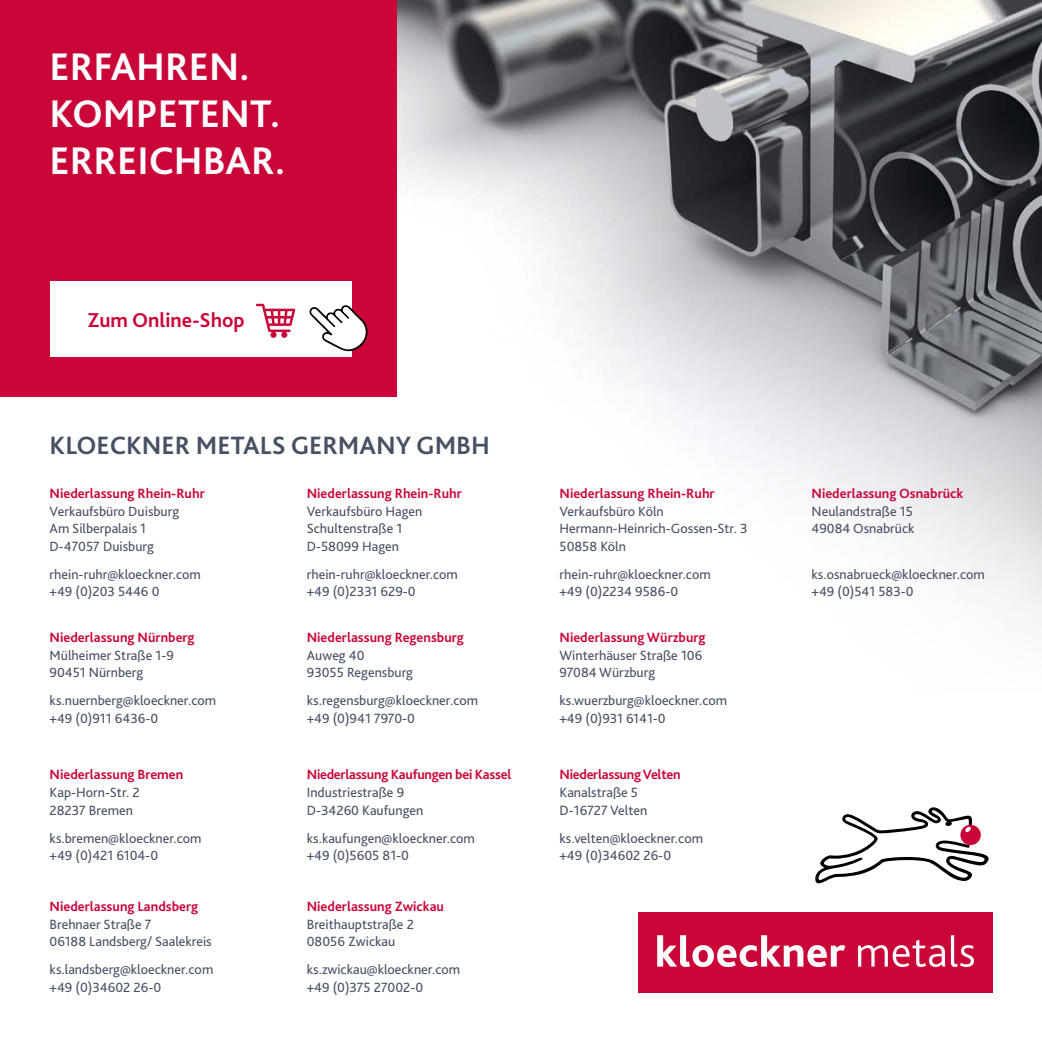
<style>
.page{position:relative;width:1042px;height:1042px;background:#fff}
.page>*{position:absolute;margin:0;border:0;box-sizing:border-box;transform-origin:0 0}
.t1{font:700 40.25px/47.2px "Kl Bliss";color:#fff}
.t2{font:700 26.25px "Kl Bliss";color:#475164}
.t3{font:700 21px "Kl Bliss";color:#ca0538}
.t4{font:14px/17.5px "Kl Bliss";color:#475164}
.t5{font:700 14px "Kl Bliss";color:#ca0538}
.t6{font:700 14px "Kl Bliss";letter-spacing:-.02em;color:#ca0538}
</style>
<div class="page">
<img style="left:122px;top:0;width:920px;height:397px">
<svg style="left:362px;top:381px;width:680px;height:238px"></svg>
<div style="left:0;top:0;width:396px;height:396px;background:#ca0538"></div>
<div style="left:638px;top:912px;width:354px;height:80px;background:#ca0538"></div>
<svg style="left:657px;top:935px;width:188px;height:32px"></svg>
<svg style="left:858px;top:940px;width:87px;height:27px"></svg>
<svg style="left:951px;top:935px;width:23px;height:32px"></svg>
<svg style="left:815px;top:807px;width:173px;height:76px"></svg>
<div style="left:50px;top:281px;width:302px;height:75px;background:#fff"></div>
<svg style="left:256px;top:303px;width:112px;height:49px"></svg>
<h1 class="t1" style="left:50px;top:42px;width:237px">ERFAHREN.<br>KOMPETENT.<br>ERREICHBAR.</h1>
<h3 class="t3" style="left:87px;top:307px;width:159px">Zum Online-Shop</h3>
<h2 class="t2" style="left:50px;top:429px;width:442px">KLOECKNER METALS GERMANY GMBH</h2>
<p class="t5" style="left:50px;top:485px;width:157px">Niederlassung Rhein-Ruhr</p>
<p class="t4" style="left:50px;top:502px;width:131px">Verkaufsbüro Duisburg<br>Am Silberpalais 1<br>D-47057 Duisburg</p>
<p class="t4" style="left:50px;top:565px;width:153px">rhein-ruhr@kloeckner.com +49 (0)203 5446 0</p>
<p class="t5" style="left:307px;top:485px;width:157px">Niederlassung Rhein-Ruhr</p>
<p class="t4" style="left:307px;top:502px;width:117px">Verkaufsbüro Hagen<br>Schultenstraße 1<br>D-58099 Hagen</p>
<p class="t4" style="left:307px;top:565px;width:153px">rhein-ruhr@kloeckner.com +49 (0)2331 629-0</p>
<p class="t5" style="left:50px;top:629px;width:146px">Niederlassung Nürnberg</p>
<p class="t4" style="left:50px;top:646px;width:126px">Mülheimer Straße 1-9<br>90451 Nürnberg</p>
<p class="t4" style="left:50px;top:692px;width:168px">ks.nuernberg@kloeckner.com +49 (0)911 6436-0</p>
<p class="t5" style="left:50px;top:766px;width:135px">Niederlassung Bremen</p>
<p class="t4" style="left:50px;top:783px;width:92px">Kap-Horn-Str. 2<br>28237 Bremen</p>
<p class="t4" style="left:50px;top:829px;width:153px">ks.bremen@kloeckner.com +49 (0)421 6104-0</p>
<p class="t5" style="left:50px;top:898px;width:150px">Niederlassung Landsberg</p>
<p class="t4" style="left:50px;top:915px;width:164px">Brehnaer Straße 7<br>06188 Landsberg/ Saalekreis</p>
<p class="t4" style="left:50px;top:960px;width:165px">ks.landsberg@kloeckner.com +49 (0)34602 26-0</p>
<p class="t5" style="left:307px;top:629px;width:159px">Niederlassung Regensburg</p>
<p class="t4" style="left:307px;top:646px;width:108px">Auweg 40<br>93055 Regensburg</p>
<p class="t4" style="left:307px;top:692px;width:173px">ks.regensburg@kloeckner.com +49 (0)941 7970-0</p>
<p class="t6" style="left:307px;top:766px;width:206px">Niederlassung Kaufungen bei Kassel</p>
<p class="t4" style="left:307px;top:783px;width:118px">Industriestraße 9<br>D-34260 Kaufungen</p>
<p class="t4" style="left:307px;top:829px;width:170px">ks.kaufungen@kloeckner.com +49 (0)5605 81-0</p>
<p class="t5" style="left:307px;top:898px;width:139px">Niederlassung Zwickau</p>
<p class="t4" style="left:307px;top:915px;width:109px">Breithauptstraße 2<br>08056 Zwickau</p>
<p class="t4" style="left:307px;top:960px;width:155px">ks.zwickau@kloeckner.com +49 (0)375 27002-0</p>
<p class="t5" style="left:559px;top:485px;width:157px">Niederlassung Rhein-Ruhr</p>
<p class="t4" style="left:559px;top:502px;width:190px">Verkaufsbüro Köln<br>Hermann-Heinrich-Gossen-Str. 3<br>50858 Köln</p>
<p class="t4" style="left:559px;top:565px;width:153px">rhein-ruhr@kloeckner.com +49 (0)2234 9586-0</p>
<p class="t5" style="left:559px;top:629px;width:148px">Niederlassung Würzburg</p>
<p class="t4" style="left:559px;top:646px;width:144px">Winterhäuser Straße 106<br>97084 Würzburg</p>
<p class="t4" style="left:559px;top:692px;width:169px">ks.wuerzburg@kloeckner.com +49 (0)931 6141-0</p>
<p class="t6" style="left:559px;top:766px;width:123px">Niederlassung Velten</p>
<p class="t4" style="left:559px;top:783px;width:89px">Kanalstraße 5<br>D-16727 Velten</p>
<p class="t4" style="left:559px;top:829px;width:145px">ks.velten@kloeckner.com +49 (0)34602 26-0</p>
<p class="t5" style="left:811px;top:485px;width:153px">Niederlassung Osnabrück</p>
<p class="t4" style="left:811px;top:502px;width:104px">Neulandstraße 15<br>49084 Osnabrück</p>
<p class="t4" style="left:811px;top:565px;width:175px">ks.osnabrueck@kloeckner.com +49 (0)541 583-0</p>
</div>
